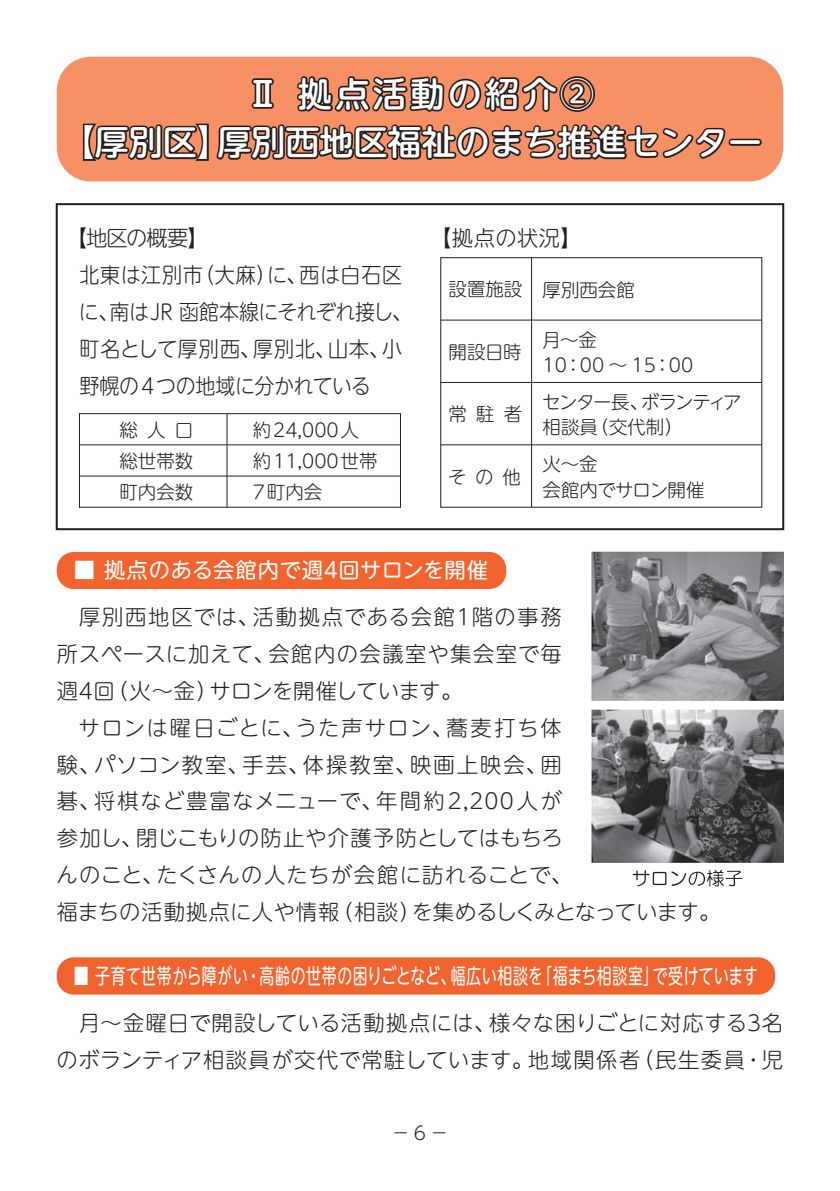
<style>
.page{position:relative;width:840px;height:1191px;background:#fff}
.page>*{position:absolute;margin:0;border:0;box-sizing:border-box;transform-origin:0 0}
.t1{font:500 34px/48.2px "UD Shin M Go Pro";color:#fff;text-align:center}
.t2{font:300 21.2px/36.8px "UD Shin M Go Pro";letter-spacing:.035em;color:#231f20}
.t3{font:300 21.2px/36.8px "UD Shin M Go Pro";color:#231f20}
.t4{font:21.2px "UD Shin M Go Pro";letter-spacing:.025em;color:#fff;scale:.7 1}
.t5{font:21.2px "UD Shin M Go Pro";letter-spacing:.025em;color:#fff}
.t6{font:300 18.4px/25.6px "UD Shin M Go Pro";color:#231f20}
.t7{font:300 18.4px/25.6px "UD Shin M Go Pro";letter-spacing:-.07em;color:#231f20}
.t8{font:300 18.4px/25.6px "UD Shin M Go Pro";letter-spacing:-.03em;color:#231f20}
</style>
<div class="page">
<div style="left:57px;top:957px;width:717px;height:37px;background:#f2642f;border-radius:17px"></div>
<div style="left:56px;top:203px;width:727px;height:327px;border:2px solid #231f20"></div>
<div style="left:57px;top:57px;width:725px;height:124px;background:#f79165;border-radius:34px"></div>
<svg style="left:82px;top:76px;width:644px;height:85px"></svg>
<div style="left:728px;top:139px;width:33px;height:7px;border:3px solid #231f20;border-radius:2px"></div>
<div style="left:57px;top:552px;width:449px;height:37px;background:#f2642f;border-radius:17px"></div>
<div style="left:79px;top:413px;width:321px;height:94px;border:1px solid #231f20"></div>
<hr style="left:79px;top:444px;width:321px;height:1px;background:#231f20">
<hr style="left:79px;top:476px;width:321px;height:1px;background:#231f20">
<hr style="left:226px;top:414px;width:1px;height:93px;background:#231f20">
<hr style="left:440px;top:320px;width:321px;height:1px;background:#231f20">
<hr style="left:440px;top:382px;width:321px;height:1px;background:#231f20">
<hr style="left:440px;top:444px;width:321px;height:1px;background:#231f20">
<hr style="left:531px;top:258px;width:1px;height:249px;background:#231f20">
<svg style="left:632px;top:870px;width:110px;height:16px"></svg>
<img style="left:591px;top:551px;width:191px;height:149px">
<img style="left:591px;top:709px;width:191px;height:153px">
<p class="t1" style="left:61px;top:68px;width:702px">Ⅱ 拠点活動の紹介②<br>【厚別区】厚別西地区福祉のまち推進センター</p>
<p class="t3" style="left:79px;top:219px;width:334px;text-indent:-13px">【地区の概要】<br>北東は江別市（大麻）に、西は白石区に、南はJR 函館本線にそれぞれ接し、町名として厚別西、厚別北、山本、小野幌の4つの地域に分かれている</p>
<p class="t6" style="left:119px;top:416px;width:75px">総人口</p>
<p class="t6" style="left:253px;top:416px;width:107px">約24,000人</p>
<p class="t6" style="left:119px;top:447px;width:75px">総世帯数</p>
<p class="t6" style="left:253px;top:447px;width:126px">約11,000世帯</p>
<p class="t6" style="left:119px;top:478px;width:75px">町内会数</p>
<p class="t6" style="left:253px;top:478px;width:71px">7町内会</p>
<p class="t2" style="left:430px;top:219px;width:153px">【拠点の状況】</p>
<p class="t6" style="left:448px;top:276px;width:75px">設置施設</p>
<p class="t6" style="left:448px;top:338px;width:74px">開設日時</p>
<p class="t6" style="left:448px;top:400px;width:75px">常駐者</p>
<p class="t6" style="left:448px;top:463px;width:74px">その他</p>
<p class="t6" style="left:542px;top:276px;width:94px">厚別西会館</p>
<p class="t6" style="left:542px;top:326px;width:152px">月～金<br>10：00 ～ 15：00</p>
<p class="t7" style="left:542px;top:388px;width:201px">センター長、ボランティア相談員（交代制）</p>
<p class="t8" style="left:542px;top:450px;width:163px">火～金<br>会館内でサロン開催</p>
<p class="t5" style="left:74px;top:553px;width:415px">■ 拠点のある会館内で週４回サロンを開催</p>
<p class="t2" style="left:56px;top:597px;width:665px">　厚別西地区では、活動拠点である会館１階の事務<br>所スペースに加えて、会館内の会議室や集会室で毎<br>週４回（火～金）サロンを開催しています。<br>　サロンは曜日ごとに、うた声サロン、蕎麦打ち体<br>験、パソコン教室、手芸、体操教室、映画上映会、囲<br>碁、将棋など豊富なメニューで、年間約2,200人が<br>参加し、閉じこもりの防止や介護予防としてはもちろ<br>んのこと、たくさんの人たちが会館に訪れることで、<br>福まちの活動拠点に人や情報（相談）を集めるしくみとなっています。</p>
<p class="t4" style="left:74px;top:958px;width:978px">■ 子育て世帯から障がい・高齢の世帯の困りごとなど、幅広い相談を「福まち相談室」で受けています</p>
<p class="t2" style="left:57px;top:1003px;width:727px">　月～金曜日で開設している活動拠点には、様々な困りごとに対応する３名のボランティア相談員が交代で常駐しています。地域関係者（民生委員・児</p>
<p class="t6" style="left:391px;top:1119px;width:58px">－ 6 －</p>
</div>
